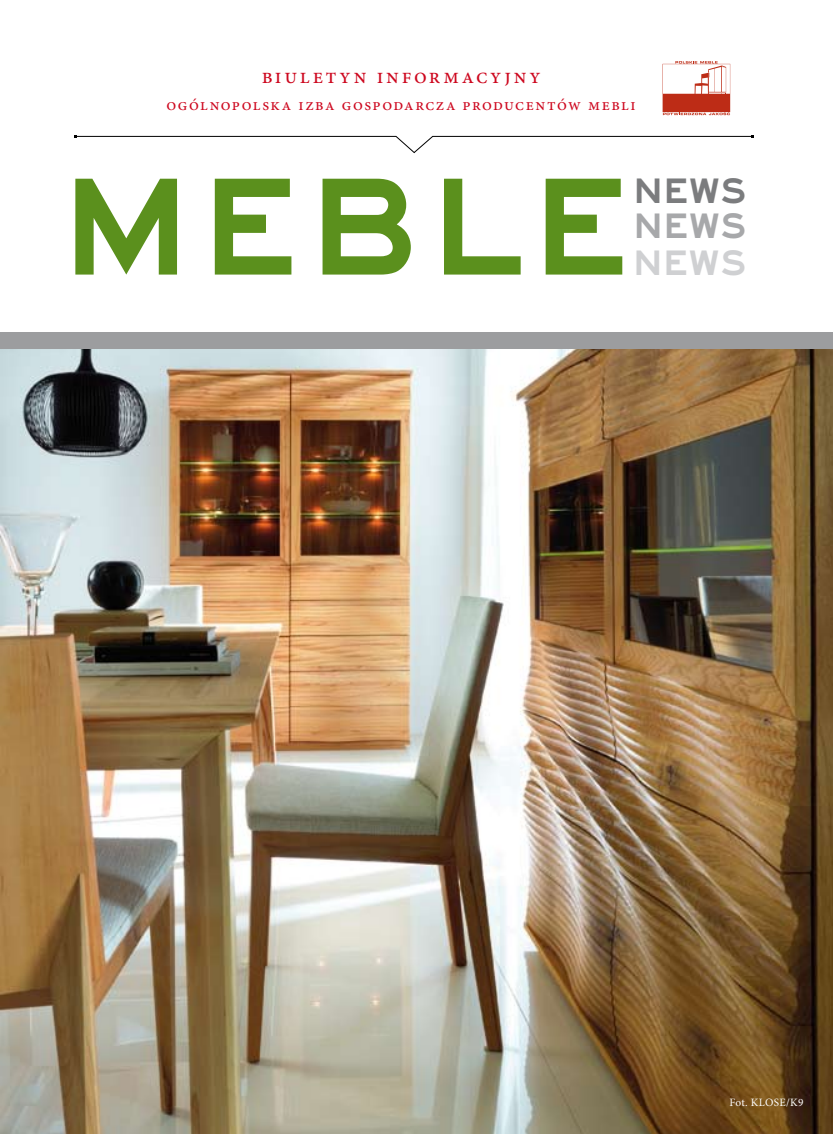
<style>
.page{position:relative;width:833px;height:1134px;background:#fff}
.page>*{position:absolute;margin:0;border:0;box-sizing:border-box;transform-origin:0 0}
.t1{font:36.75px "Saa Series FDCE";color:#cfd0d2}
.t2{font:36.75px "Saa Series FDCE";color:#a7a8aa}
.t3{font:36.75px "Saa Series FDCE";color:#7b7c7e}
.t4{font:21.88px "Minion Pro";letter-spacing:.13em;color:#cd071e}
.t5{font:16.88px "Minion Pro";letter-spacing:.09em;color:#cd071e}
.t6{font:11.25px "Minion Pro";letter-spacing:.025em;color:#fff}
</style>
<div class="page">
<img style="left:0;top:349px;width:833px;height:785px">
<svg style="left:663px;top:112px;width:67px;height:3px"></svg>
<div style="left:662px;top:64px;width:68px;height:48px;background:#bd2c16"></div>
<svg style="left:663px;top:61px;width:67px;height:33px;background:#f7e6e3"></svg>
<svg style="left:74px;top:135px;width:679px;height:18px"></svg>
<svg style="left:75px;top:179px;width:547px;height:96px"></svg>
<div style="left:0;top:332px;width:833px;height:17px;background:#9c9d9f"></div>
<p class="t4" style="left:262px;top:61px;width:280px">biuletyn informacyjny</p>
<p class="t5" style="left:166px;top:93px;width:471px">ogólnopolska izba gospodarcza producentów mebli</p>
<h1 class="t3" style="left:634px;top:169px;width:114px">NEWS</h1>
<h1 class="t2" style="left:634px;top:205px;width:114px">NEWS</h1>
<h1 class="t1" style="left:633px;top:241px;width:114px">NEWS</h1>
<p class="t6" style="left:729px;top:1094px;width:76px">Fot. KLOSE/K9</p>
</div>
